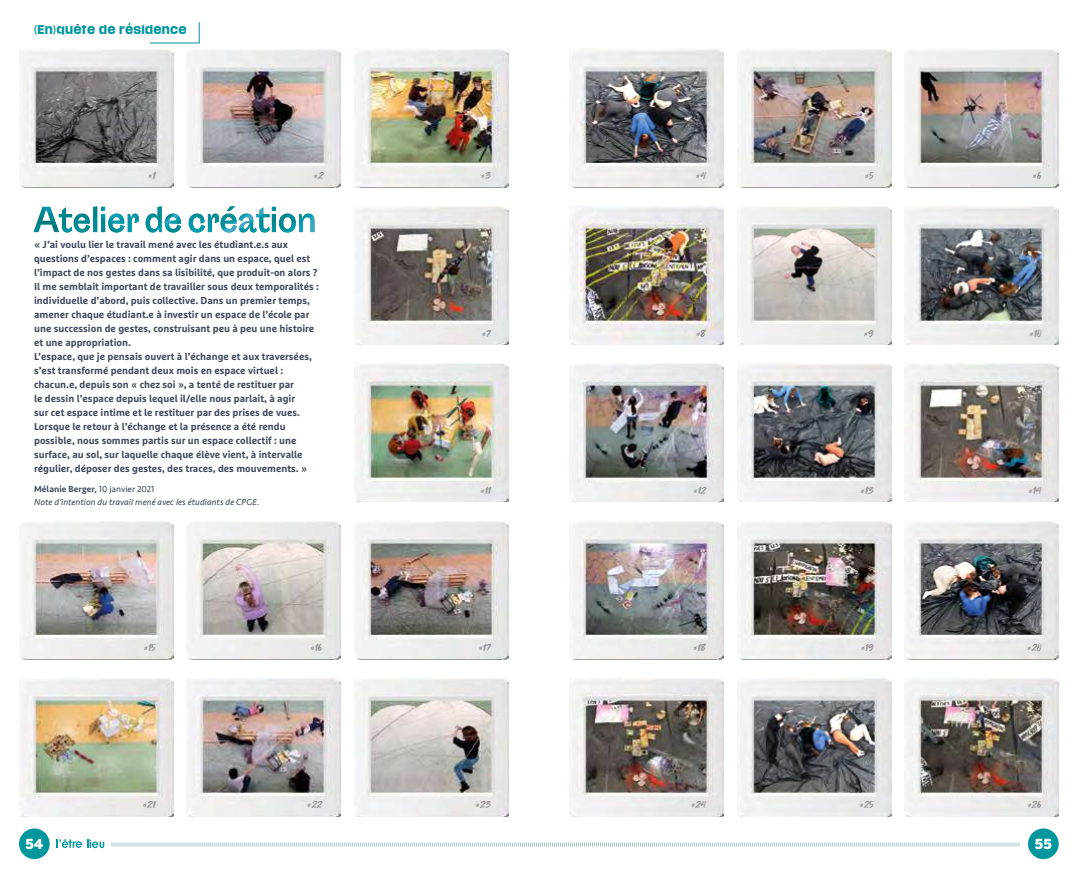
<style>
.page{position:relative;width:1078px;height:879px;background:#fff}
.page>*{position:absolute;margin:0;border:0;box-sizing:border-box;transform-origin:0 0}
.t1{font:900 14.5px "Filson Pro";color:#fff;scale:.9 1}
.t2{font:11px "Youth Power";letter-spacing:-.005em;color:#686868}
.t3{font:700 11px "Media Sans Web";letter-spacing:.08em;color:#00969e}
.t4{font:700 10px/14px "Marselis Pro";color:#3f495c}
.t5{font:italic 9px "Seravek";letter-spacing:.005em;color:#3f495c}
.t6{font:500 9px "Seravek";letter-spacing:.01em;color:#3f495c}
.t7{font:6px "Youth Power";color:#686868}
.s1{font-size:11px}
.s2{font-weight:400}
.s3{font-size:6px}
.s4{font-size:10px}
</style>
<div class="page">
<svg style="left:111px;top:842px;width:908px;height:5px"></svg>
<div style="left:19px;top:828px;width:31px;height:31px;background:#00969e;border-radius:50%"></div>
<svg style="left:57px;top:839px;width:47px;height:9px"></svg>
<div style="left:1027px;top:828px;width:31px;height:31px;background:#00969e;border-radius:50%"></div>
<img style="left:19px;top:49px;width:154px;height:138px">
<img style="left:187px;top:49px;width:153px;height:138px">
<img style="left:354px;top:49px;width:154px;height:138px">
<img style="left:354px;top:206px;width:154px;height:138px">
<img style="left:354px;top:363px;width:154px;height:139px">
<img style="left:19px;top:521px;width:154px;height:138px">
<img style="left:187px;top:521px;width:153px;height:138px">
<img style="left:354px;top:520px;width:154px;height:139px">
<img style="left:19px;top:678px;width:154px;height:138px">
<img style="left:187px;top:678px;width:153px;height:138px">
<img style="left:354px;top:678px;width:154px;height:138px">
<svg style="left:149px;top:22px;width:51px;height:21px"></svg>
<img style="left:569px;top:49px;width:154px;height:138px">
<img style="left:737px;top:49px;width:153px;height:138px">
<img style="left:904px;top:49px;width:154px;height:138px">
<img style="left:569px;top:206px;width:154px;height:138px">
<img style="left:737px;top:206px;width:153px;height:138px">
<img style="left:904px;top:206px;width:154px;height:138px">
<img style="left:569px;top:363px;width:154px;height:139px">
<img style="left:737px;top:363px;width:153px;height:139px">
<img style="left:904px;top:363px;width:154px;height:139px">
<img style="left:569px;top:521px;width:154px;height:138px">
<img style="left:737px;top:521px;width:153px;height:138px">
<img style="left:904px;top:521px;width:154px;height:138px">
<img style="left:569px;top:677px;width:154px;height:139px">
<img style="left:737px;top:678px;width:153px;height:138px">
<img style="left:904px;top:678px;width:154px;height:138px">
<img style="left:34px;top:206px;width:280px;height:26px">
<p class="t3" style="left:34px;top:24px;width:154px">(En)quete de residence</p>
<p class="t7" style="left:148px;top:173px;width:9px">#<span class="s1">1</span></p>
<p class="t7" style="left:314px;top:173px;width:11px">#<span class="s1">2</span></p>
<p class="t7" style="left:481px;top:173px;width:11px">#<span class="s1">3</span></p>
<p class="t7" style="left:696px;top:173px;width:11px">#<span class="s1">4</span></p>
<p class="t7" style="left:865px;top:173px;width:10px">#<span class="s1">5</span></p>
<p class="t7" style="left:1032px;top:173px;width:10px">#<span class="s1">6</span></p>
<p class="t4" style="left:34px;top:237px;width:286px">« J’ai voulu lier le travail mené avec les étudiant.e.s aux questions d’espaces : comment agir dans un espace, quel est l’impact de nos gestes dans sa lisibilité, que produit-on alors ?<br>Il me semblait important de travailler sous deux temporalités : individuelle d’abord, puis collective. Dans un premier temps, amener chaque étudiant.e à investir un espace de l’école par une succession de gestes, construisant peu à peu une histoire et une appropriation.<br>L’espace, que je pensais ouvert à l’échange et aux traversées, s’est transformé pendant deux mois en espace virtuel : chacun.e, depuis son « chez soi », a tenté de restituer par<br>le dessin l’espace depuis lequel il/elle nous parlait, à agir<br>sur cet espace intime et le restituer par des prises de vues.<br>Lorsque le retour à l’échange et la présence a été rendu possible, nous sommes partis sur un espace collectif : une surface, au sol, sur laquelle chaque élève vient, à intervalle régulier, déposer des gestes, des traces, des mouvements. »</p>
<p class="t5" style="left:34px;top:494px;width:227px">Note d’intention du travail mené avec les étudiants de CPGE.</p>
<p class="t6" style="left:34px;top:484px;width:122px">Mélanie Berger, <span class="s2">10 janvier 2021</span></p>
<p class="t7" style="left:482px;top:331px;width:10px">#<span class="s1">7</span></p>
<p class="t2" style="left:481px;top:485px;width:12px"><span class="s3">#</span>11</p>
<p class="t7" style="left:696px;top:331px;width:11px">#<span class="s1">8</span></p>
<p class="t2" style="left:693px;top:485px;width:14px"><span class="s3">#</span>12</p>
<p class="t7" style="left:864px;top:331px;width:11px">#<span class="s1">9</span></p>
<p class="t2" style="left:860px;top:485px;width:14px"><span class="s3">#</span>13</p>
<p class="t7" style="left:1029px;top:331px;width:13px">#<span class="s1">1</span><span class="s4">O</span></p>
<p class="t2" style="left:1028px;top:485px;width:14px"><span class="s3">#</span>14</p>
<p class="t2" style="left:144px;top:642px;width:13px"><span class="s3">#</span>15</p>
<p class="t2" style="left:310px;top:642px;width:13px"><span class="s3">#</span>16</p>
<p class="t2" style="left:479px;top:642px;width:14px"><span class="s3">#</span>17</p>
<p class="t2" style="left:693px;top:642px;width:14px"><span class="s3">#</span>18</p>
<p class="t2" style="left:861px;top:642px;width:14px"><span class="s3">#</span>19</p>
<p class="t7" style="left:1027px;top:645px;width:15px">#<span class="s1">2</span><span class="s4">O</span></p>
<p class="t2" style="left:143px;top:799px;width:14px"><span class="s3">#</span>21</p>
<p class="t2" style="left:307px;top:799px;width:16px"><span class="s3">#</span>22</p>
<p class="t2" style="left:476px;top:799px;width:17px"><span class="s3">#</span>23</p>
<p class="t2" style="left:691px;top:799px;width:16px"><span class="s3">#</span>24</p>
<p class="t2" style="left:859px;top:799px;width:15px"><span class="s3">#</span>25</p>
<p class="t2" style="left:1027px;top:799px;width:15px"><span class="s3">#</span>26</p>
<h1 class="t1" style="left:25px;top:836px;width:21px">54</h1>
<h1 class="t1" style="left:1034px;top:836px;width:21px">55</h1>
</div>
